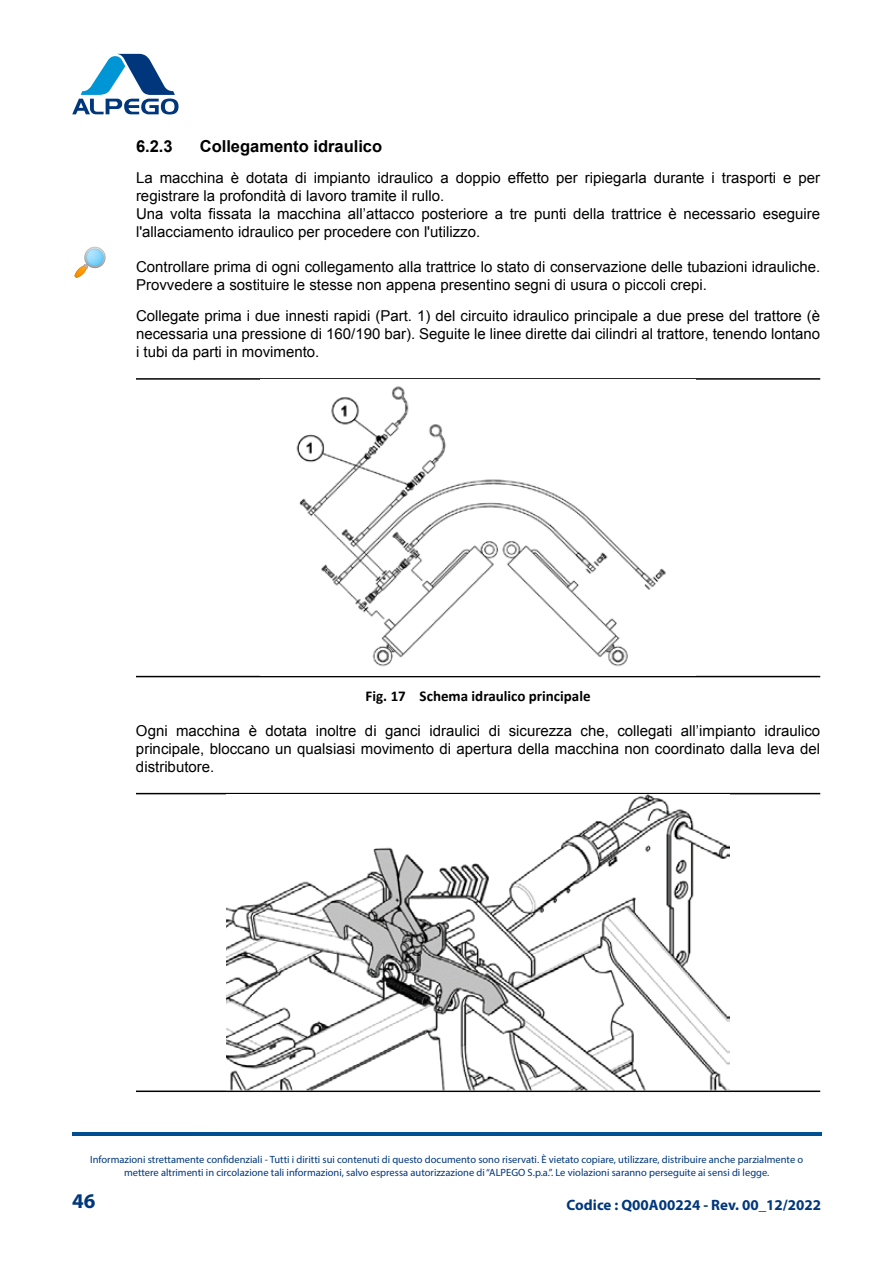
<style>
.page{position:relative;width:893px;height:1263px;background:#fff}
.page>*{position:absolute;margin:0;border:0;box-sizing:border-box;transform-origin:0 0}
.t1{font:700 21px "Myriad Pro";color:#00377c}
.t2{font:700 16.5px "Arial";color:#000}
.t3{font:15px/18px "Arial";color:#000}
.t4{font:700 15px "Myriad Pro";color:#00377c}
.t5{font:700 15px "Calibri";color:#000}
.t6{font:10.5px/12.6px "Myriad Variable Concept";color:#00377c;text-align:center}
</style>
<div class="page">
<svg style="left:72px;top:54px;width:107px;height:60px"></svg>
<img style="left:72px;top:1133px;width:749px;height:2px">
<hr style="left:136px;top:378px;width:684px;height:2px;background:#000">
<hr style="left:136px;top:676px;width:684px;height:1px;background:#000">
<img style="left:296px;top:386px;width:370px;height:281px">
<hr style="left:136px;top:793px;width:684px;height:1px;background:#000">
<hr style="left:136px;top:1090px;width:684px;height:2px;background:#000">
<img style="left:227px;top:794px;width:502px;height:296px">
<p class="t2" style="left:136px;top:136px;width:38px">6.2.3</p>
<p class="t2" style="left:200px;top:136px;width:184px">Collegamento idraulico</p>
<p class="t3" style="left:136px;top:169px;width:686px">La macchina è dotata di impianto idraulico a doppio effetto per ripiegarla durante i trasporti e per registrare la profondità di lavoro tramite il rullo.<br>Una volta fissata la macchina all’attacco posteriore a tre punti della trattrice è necessario eseguire l'allacciamento idraulico per procedere con l'utilizzo.</p>
<p class="t3" style="left:136px;top:258px;width:686px">Controllare prima di ogni collegamento alla trattrice lo stato di conservazione delle tubazioni idrauliche.<br>Provvedere a sostituire le stesse non appena presentino segni di usura o piccoli crepi.</p>
<p class="t3" style="left:136px;top:307px;width:686px;text-align:justify">Collegate prima i due innesti rapidi (Part. 1) del circuito idraulico principale a due prese del trattore (è necessaria una pressione di 160/190 bar). Seguite le linee dirette dai cilindri al trattore, tenendo lontano i tubi da parti in movimento.</p>
<p class="t5" style="left:366px;top:685px;width:226px">Fig. 17 Schema idraulico principale</p>
<p class="t3" style="left:136px;top:721px;width:686px;text-align:justify">Ogni macchina è dotata inoltre di ganci idraulici di sicurezza che, collegati all’impianto idraulico principale, bloccano un qualsiasi movimento di apertura della macchina non coordinato dalla leva del distributore.</p>
<p class="t6" style="left:90px;top:1153px;width:715px">Informazioni strettamente confidenziali - Tutti i diritti sui contenuti di questo documento sono riservati. È vietato copiare, utilizzare, distribuire anche parzialmente o mettere altrimenti in circolazione tali informazioni, salvo espressa autorizzazione di “ALPEGO S.p.a.”. Le violazioni saranno perseguite ai sensi di legge.</p>
<h1 class="t1" style="left:72px;top:1187px;width:25px">46</h1>
<p class="t4" style="left:567px;top:1195px;width:256px">Codice : Q00A00224 - Rev. 00_12/2022</p>
</div>
